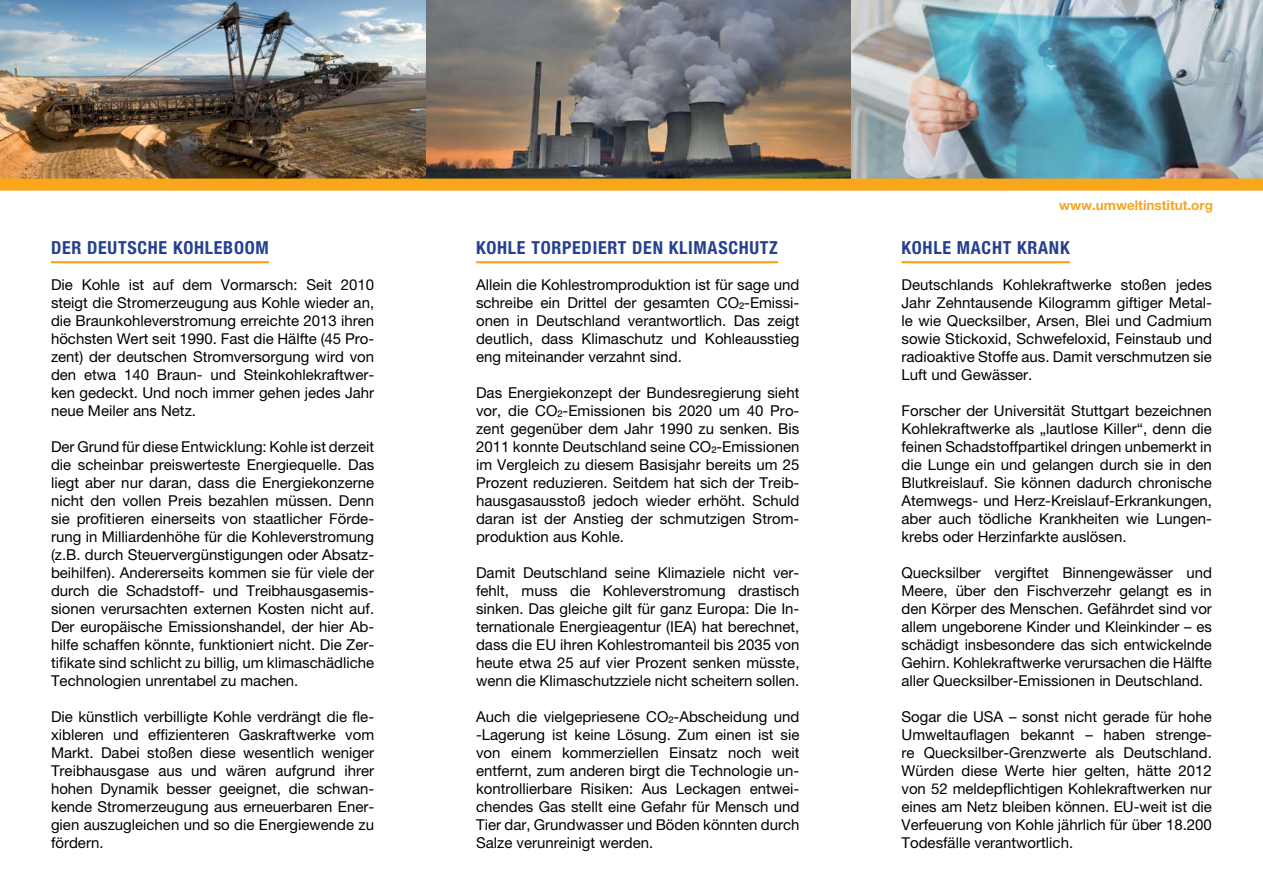
<style>
.page{position:relative;width:1263px;height:893px;background:#fff}
.page>*{position:absolute;margin:0;border:0;box-sizing:border-box;transform-origin:0 0}
.t1{font:700 condensed 18px "Helvetica Neue LT Pro";letter-spacing:.04em;color:#25408f}
.t2{font:15px/18px "Helvetica Neue LT Pro";color:#000;text-align:justify}
.t3{font:700 13.5px "Helvetica Neue LT Pro";color:#faa61a}
</style>
<div class="page">
<hr style="left:51px;top:261px;width:218px;height:2px;background:#faa61a">
<img style="left:0;top:0;width:1263px;height:179px">
<div style="left:0;top:179px;width:1263px;height:12px;background:#faa61a"></div>
<hr style="left:901px;top:261px;width:169px;height:2px;background:#faa61a">
<hr style="left:476px;top:261px;width:302px;height:2px;background:#faa61a">
<p class="t1" style="left:51px;top:237px;width:217px">DER DEUTSCHE KOHLEBOOM</p>
<p class="t2" style="left:51px;top:276px;width:325px">Die Kohle ist auf dem Vormarsch: Seit 2010 steigt die Stromerzeugung aus Kohle wieder an, die Braunkohleverstromung erreichte 2013 ihren höchsten Wert seit 1990. Fast die Hälfte (45 Pro&shy;zent) der deutschen Stromversorgung wird von den etwa 140 Braun- und Steinkohlekraftwer&shy;ken gedeckt. Und noch immer gehen jedes Jahr neue Meiler ans Netz.</p>
<p class="t2" style="left:51px;top:438px;width:325px">Der Grund für diese Entwicklung: Kohle ist derzeit die scheinbar preiswerteste Energiequelle. Das liegt aber nur daran, dass die Energiekonzerne nicht den vollen Preis bezahlen müssen. Denn sie profitieren einerseits von staatlicher Förde&shy;rung in Milliardenhöhe für die Kohleverstromung (z.B. durch Steuervergünstigungen oder Absatz&shy;beihilfen). Andererseits kommen sie für viele der durch die Schadstoff- und Treibhausgasemis&shy;sionen verursachten externen Kosten nicht auf.<br>Der europäische Emissionshandel, der hier Ab&shy;hilfe schaffen könnte, funktioniert nicht. Die Zer&shy;tifikate sind schlicht zu billig, um klimaschädliche Technologien unrentabel zu machen.</p>
<p class="t2" style="left:51px;top:708px;width:325px">Die künstlich verbilligte Kohle verdrängt die fle&shy;xibleren und effizienteren Gaskraftwerke vom Markt. Dabei stoßen diese wesentlich weniger Treibhausgase aus und wären aufgrund ihrer hohen Dynamik besser geeignet, die schwan&shy;kende Stromerzeugung aus erneuerbaren Ener&shy;gien auszugleichen und so die Energiewende zu fördern.</p>
<p class="t1" style="left:476px;top:237px;width:303px">KOHLE TORPEDIERT DEN KLIMASCHUTZ</p>
<p class="t2" style="left:476px;top:276px;width:325px">Allein die Kohlestromproduktion ist für sage und schreibe ein Drittel der gesamten CO²-Emissi&shy;onen in Deutschland verantwortlich. Das zeigt deutlich, dass Klimaschutz und Kohleausstieg eng miteinander verzahnt sind.</p>
<p class="t2" style="left:476px;top:384px;width:325px">Das Energiekonzept der Bundesregierung sieht vor, die CO²-Emissionen bis 2020 um 40 Pro&shy;zent gegenüber dem Jahr 1990 zu senken. Bis 2011 konnte Deutschland seine CO²-Emissionen im Vergleich zu diesem Basisjahr bereits um 25<br>Prozent reduzieren. Seitdem hat sich der Treib&shy;hausgasausstoß jedoch wieder erhöht. Schuld daran ist der Anstieg der schmutzigen Strom&shy;produktion aus Kohle.</p>
<p class="t2" style="left:476px;top:564px;width:325px">Damit Deutschland seine Klimaziele nicht ver&shy;fehlt, muss die Kohleverstromung drastisch sinken. Das gleiche gilt für ganz Europa: Die In&shy;ternationale Energieagentur (IEA) hat berechnet, dass die EU ihren Kohlestromanteil bis 2035 von heute etwa 25 auf vier Prozent senken müsste, wenn die Klimaschutzziele nicht scheitern sollen.</p>
<p class="t2" style="left:476px;top:708px;width:325px">Auch die vielgepriesene CO²-Abscheidung und -Lagerung ist keine Lösung. Zum einen ist sie von einem kommerziellen Einsatz noch weit entfernt, zum anderen birgt die Technologie un&shy;kontrollierbare Risiken: Aus Leckagen entwei&shy;chendes Gas stellt eine Gefahr für Mensch und Tier dar, Grundwasser und Böden könnten durch Salze verunreinigt werden.</p>
<p class="t3" style="left:1059px;top:197px;width:155px">www.umweltinstitut.org</p>
<p class="t1" style="left:901px;top:237px;width:169px">KOHLE MACHT KRANK</p>
<p class="t2" style="left:901px;top:276px;width:312px">Deutschlands Kohlekraftwerke stoßen jedes Jahr Zehntausende Kilogramm giftiger Metal&shy;le wie Quecksilber, Arsen, Blei und Cadmium sowie Stickoxid, Schwefeloxid, Feinstaub und radioaktive Stoffe aus. Damit verschmutzen sie Luft und Gewässer.</p>
<p class="t2" style="left:901px;top:402px;width:312px">Forscher der Universität Stuttgart bezeichnen Kohlekraftwerke als „lautlose Killer“, denn die feinen Schadstoffpartikel dringen unbemerkt in die Lunge ein und gelangen durch sie in den Blutkreislauf. Sie können dadurch chronische Atemwegs- und Herz-Kreislauf-Erkrankungen, aber auch tödliche Krankheiten wie Lungen&shy;krebs oder Herzinfarkte auslösen.</p>
<p class="t2" style="left:901px;top:564px;width:312px">Quecksilber vergiftet Binnengewässer und Meere, über den Fischverzehr gelangt es in den Körper des Menschen. Gefährdet sind vor allem ungeborene Kinder und Kleinkinder – es schädigt insbesondere das sich entwickelnde Gehirn. Kohlekraftwerke verursachen die Hälfte aller Quecksilber-Emissionen in Deutschland.</p>
<p class="t2" style="left:901px;top:708px;width:312px">Sogar die USA – sonst nicht gerade für hohe Umweltauflagen bekannt – haben strenge&shy;re Quecksilber-Grenzwerte als Deutschland.<br>Würden diese Werte hier gelten, hätte 2012 von 52 meldepflichtigen Kohlekraftwerken nur eines am Netz bleiben können. EU-weit ist die Verfeuerung von Kohle jährlich für über 18.200<br>Todesfälle verantwortlich.</p>
</div>
